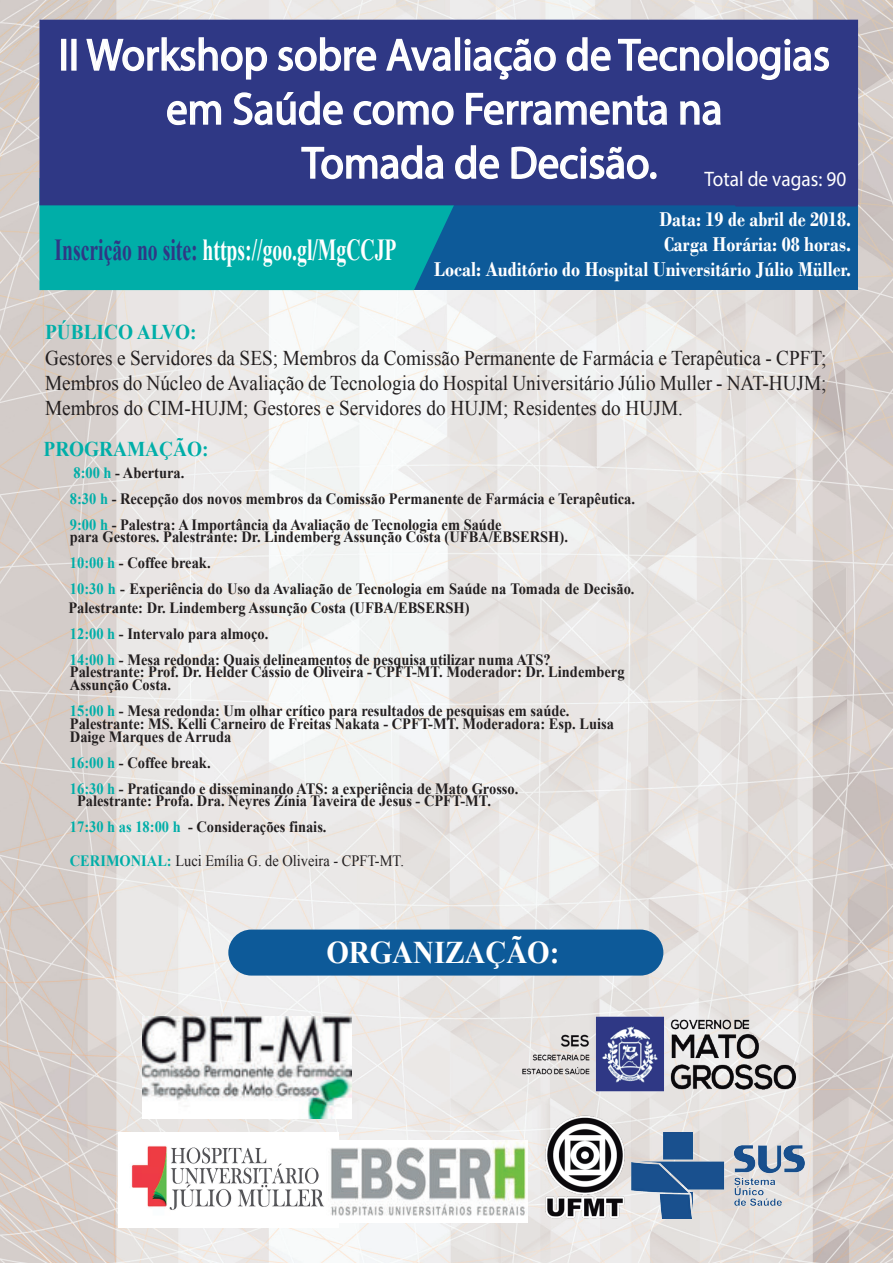
<style>
.page{position:relative;width:893px;height:1263px;background:#fff}
.page>*{position:absolute;margin:0;border:0;box-sizing:border-box;transform-origin:0 0}
.t1{font:45px "Myriad Pro";color:#fff;scale:.95 1}
.t2{font:700 31.5px "Times New Roman";color:#fff;scale:.92 1}
.t3{font:700 30.6px "Times New Roman";color:#fff;scale:.64 1}
.t4{font:21px/25.2px "Times New Roman";color:#231f20;text-align:justify;scale:.92 1}
.t5{font:700 21px/25.2px "Bodoni";color:#fff;text-align:right;scale:.87 1}
.t6{font:700 21px "Times New Roman";color:#00aea8;scale:.92 1}
.t7{font:21px "Myriad Pro";color:#fff;scale:.92 1}
.t8{font:700 15.75px/25.8px "Times New Roman";color:#231f20;scale:.92 1}
.t9{font:15.75px "Times New Roman";color:#231f20;scale:.92 1}
.s1{color:#2f3885}
.s2{color:#00aea8}
.s3{font-weight:700;color:#00aea8}
</style>
<div class="page">
<img style="left:0;top:0;width:893px;height:1263px">
<img style="left:627px;top:1132px;width:185px;height:86px">
<img style="left:118px;top:1132px;width:220px;height:95px">
<img style="left:326px;top:1140px;width:201px;height:82px">
<img style="left:544px;top:1114px;width:83px;height:110px">
<div style="left:411px;top:197px;width:447px;height:93px;background:#0d5a99"></div>
<div style="left:39px;top:207px;width:414px;height:83px;background:#00aea8"></div>
<img style="left:473px;top:1003px;width:323px;height:102px">
<div style="left:39px;top:20px;width:819px;height:187px;background:#2f3885"></div>
<div style="left:61px;top:39px;width:5px;height:32px;border:2px solid #fff"></div>
<div style="left:71px;top:39px;width:6px;height:32px;border:2px solid #fff"></div>
<svg style="left:85px;top:36px;width:183px;height:44px;background:#575e9c"></svg>
<svg style="left:277px;top:36px;width:100px;height:36px;background:#5e65a0"></svg>
<svg style="left:385px;top:38px;width:67px;height:34px;background:#6067a1"></svg>
<div style="left:455px;top:37px;width:5px;height:34px;border:2px solid #fff"></div>
<svg style="left:464px;top:38px;width:93px;height:42px;background:#5c639f"></svg>
<svg style="left:566px;top:36px;width:45px;height:36px;background:#636aa3"></svg>
<svg style="left:617px;top:38px;width:108px;height:34px;background:#5d64a0"></svg>
<div style="left:727px;top:37px;width:6px;height:34px;border:2px solid #fff"></div>
<svg style="left:735px;top:38px;width:95px;height:43px;background:#59609d"></svg>
<svg style="left:166px;top:100px;width:56px;height:26px"></svg>
<svg style="left:232px;top:90px;width:112px;height:36px;background:#6168a2"></svg>
<svg style="left:353px;top:100px;width:101px;height:26px;background:#6970a7"></svg>
<svg style="left:465px;top:92px;width:203px;height:34px;background:#6168a2"></svg>
<svg style="left:679px;top:100px;width:43px;height:26px"></svg>
<svg style="left:301px;top:144px;width:143px;height:36px;background:#5e65a0"></svg>
<svg style="left:454px;top:144px;width:46px;height:36px;background:#6269a3"></svg>
<svg style="left:511px;top:146px;width:138px;height:34px;background:#646aa4"></svg>
<div style="left:650px;top:172px;width:7px;height:7px;border:2px solid #fff;border-radius:50%"></div>
<div style="left:228px;top:929px;width:435px;height:46px;background:#0d5a99;border-radius:23px"></div>
<img style="left:143px;top:1016px;width:208px;height:102px">
<h1 class="t1" style="left:59px;top:27px;width:813px">II Workshop sobre Avaliação de Tecnologias</h1>
<h1 class="t1" style="left:166px;top:81px;width:587px">em Saúde como Ferramenta na</h1>
<h1 class="t1" style="left:302px;top:135px;width:375px">Tomada de Decisão.</h1>
<h3 class="t5" style="left:434px;top:206px;width:480px">Data: 19 de abril de 2018.<br>Carga Horária: 08 horas.<br>Local: Auditório do Hospital Universitário Júlio Müller.</h3>
<h3 class="t7" style="left:704px;top:166px;width:156px">Total de vagas: 90</h3>
<h3 class="t3" style="left:54px;top:228px;width:536px"><span class="s1">Inscrição no site:</span> https://goo.gl/MgCCJP</h3>
<h3 class="t6" style="left:45px;top:318px;width:166px">PÚBLICO ALVO:</h3>
<p class="t4" style="left:45px;top:345px;width:851px">Gestores e Servidores da SES; Membros da Comissão Permanente de Farmácia e Terapêutica - CPFT; Membros do Núcleo de Avaliação de Tecnologia do Hospital Universitário Júlio Muller - NAT-HUJM; Membros do CIM-HUJM; Gestores e Servidores do HUJM; Residentes do HUJM.</p>
<h3 class="t6" style="left:44px;top:435px;width:181px">PROGRAMAÇÃO:</h3>
<p class="t8" style="left:70px;top:459px;width:616px"><span class="s2">8:00 h</span> - Abertura.<br><span class="s2">8:30 h</span> - Recepção dos novos membros da Comissão Permanente de Farmácia e Terapêutica.<br><span class="s2">9:00 h</span> - Palestra: A Importância da Avaliação de Tecnologia em Saúde</p>
<p class="t8" style="left:70px;top:524px;width:615px">para Gestores. Palestrante: Dr. Lindemberg Assunção Costa (UFBA/EBSERSH).<br><span class="s2">10:00 h</span> - Coffee break.<br><span class="s2">10:30 h</span> - Experiência do Uso da Avaliação de Tecnologia em Saúde na Tomada de Decisão.</p>
<p class="t8" style="left:68px;top:594px;width:526px">Palestrante: Dr. Lindemberg Assunção Costa (UFBA/EBSERSH)<br><span class="s2">12:00 h</span> - Intervalo para almoço.<br><span class="s2">14:00 h</span> - Mesa redonda: Quais delineamentos de pesquisa utilizar numa ATS?</p>
<p class="t8" style="left:70px;top:665px;width:604px;line-height:12.9px">Palestrante: Prof. Dr. Helder Cássio de Oliveira - CPFT-MT. Moderador: Dr. Lindemberg<br>Assunção Costa.</p>
<p class="t8" style="left:70px;top:704px;width:593px;line-height:12.9px"><span class="s2">15:00 h</span> - Mesa redonda: Um olhar crítico para resultados de pesquisas em saúde.<br>Palestrante: MS. Kelli Carneiro de Freitas Nakata - CPFT-MT. Moderadora: Esp. Luisa<br>Daige Marques de Arruda</p>
<p class="t8" style="left:70px;top:749px;width:489px"><span class="s2">16:00 h</span> - Coffee break.<br><span class="s2">16:30 h</span> - Praticando e disseminando ATS: a experiência de Mato Grosso.</p>
<p class="t8" style="left:70px;top:788px;width:459px;text-indent:7px">Palestrante: Profa. Dra. Neyres Zínia Taveira de Jesus - CPFT-MT.<br><span class="s2">17:30 h as 18:00 h</span> - Considerações finais.</p>
<p class="t9" style="left:70px;top:850px;width:365px"><span class="s3">CERIMONIAL:</span> Luci Emília G. de Oliveira - CPFT-MT.</p>
<h2 class="t2" style="left:326px;top:931px;width:255px">ORGANIZAÇÃO:</h2>
</div>
